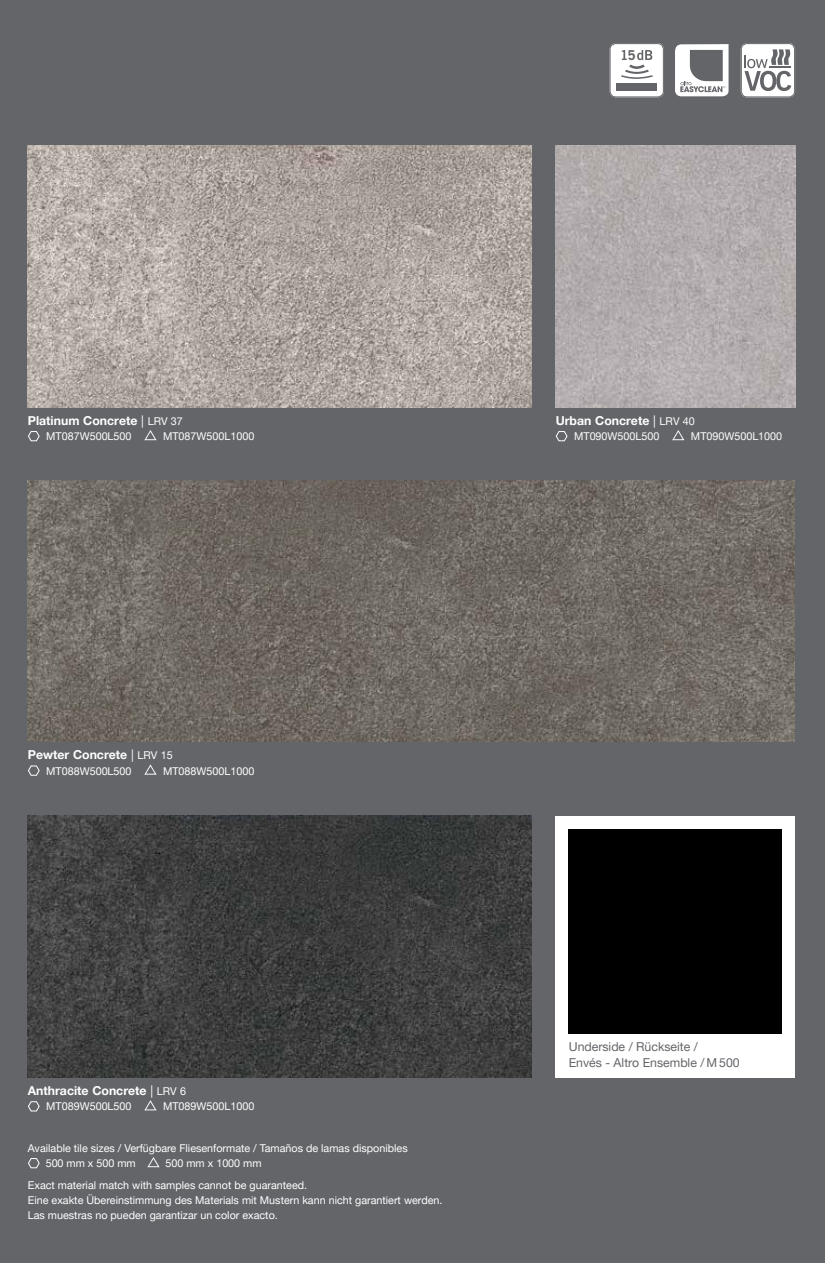
<style>
.page{position:relative;width:825px;height:1263px;background:#636569}
.page>*{position:absolute;margin:0;border:0;box-sizing:border-box;transform-origin:0 0}
.t1{font:700 14.7px "News Gothic";color:#636569}
.t2{font:700 12.3px "Helvetica Neue LT Pro";color:#fff}
.t3{font:12.3px/15.3px "Helvetica Neue LT Pro";color:#636569}
.t4{font:10.8px/15.3px "Helvetica Neue LT Pro";color:#fff}
.s1{font-weight:400}
.s2{font-weight:400;font-size:10.8px}
</style>
<div class="page">
<svg style="left:28px;top:1158px;width:12px;height:11px"></svg>
<svg style="left:147px;top:1157px;width:13px;height:11px"></svg>
<img style="left:28px;top:146px;width:503px;height:261px">
<img style="left:556px;top:146px;width:239px;height:261px">
<svg style="left:741px;top:43px;width:54px;height:54px"></svg>
<hr style="left:770px;top:66px;width:21px;height:2px;background:#636569">
<svg style="left:609px;top:43px;width:55px;height:54px"></svg>
<svg style="left:675px;top:44px;width:53px;height:52px"></svg>
<img style="left:28px;top:480px;width:766px;height:261px">
<svg style="left:28px;top:431px;width:12px;height:11px"></svg>
<svg style="left:144px;top:430px;width:13px;height:11px"></svg>
<svg style="left:555px;top:431px;width:13px;height:11px"></svg>
<svg style="left:672px;top:430px;width:13px;height:11px"></svg>
<svg style="left:28px;top:765px;width:12px;height:11px"></svg>
<svg style="left:144px;top:764px;width:13px;height:11px"></svg>
<svg style="left:28px;top:1101px;width:12px;height:11px"></svg>
<svg style="left:144px;top:1100px;width:13px;height:11px"></svg>
<img style="left:28px;top:816px;width:503px;height:261px">
<div style="left:556px;top:816px;width:239px;height:261px;background:#fff"></div>
<div style="left:569px;top:829px;width:213px;height:205px;background:#000"></div>
<h1 class="t1" style="left:628px;top:46px;width:9px">5</h1>
<p class="t2" style="left:28px;top:413px;width:156px">Platinum Concrete <span class="s1">|</span> <span class="s2">LRV 37</span></p>
<p class="t4" style="left:46px;top:428px;width:87px">MT087W500L500</p>
<p class="t4" style="left:163px;top:428px;width:93px">MT087W500L1000</p>
<p class="t2" style="left:556px;top:413px;width:141px">Urban Concrete <span class="s1">|</span> <span class="s2">LRV 40</span></p>
<p class="t4" style="left:574px;top:428px;width:87px">MT090W500L500</p>
<p class="t4" style="left:691px;top:428px;width:93px">MT090W500L1000</p>
<p class="t2" style="left:28px;top:747px;width:146px">Pewter Concrete <span class="s1">|</span> <span class="s2">LRV 15</span></p>
<p class="t4" style="left:46px;top:763px;width:87px">MT088W500L500</p>
<p class="t4" style="left:163px;top:763px;width:93px">MT088W500L1000</p>
<p class="t2" style="left:28px;top:1083px;width:160px">Anthracite Concrete <span class="s1">|</span> <span class="s2">LRV 6</span></p>
<p class="t4" style="left:46px;top:1099px;width:87px">MT089W500L500</p>
<p class="t4" style="left:163px;top:1099px;width:93px">MT089W500L1000</p>
<p class="t4" style="left:46px;top:1140px;width:363px;text-indent:-18px">Available tile sizes / Verfügbare Fliesenformate / Tamaños de lamas disponibles<br>500 mm x 500 mm</p>
<p class="t4" style="left:28px;top:1152px;width:281px;line-height:21.5px;text-indent:138px">500 mm x 1000 mm<br>Exact material match with samples cannot be guaranteed.</p>
<p class="t4" style="left:28px;top:1192px;width:416px">Eine exakte Übereinstimmung des Materials mit Mustern kann nicht garantiert werden.<br>Las muestras no pueden garantizar un color exacto.</p>
<p class="t3" style="left:569px;top:1039px;width:172px">Underside / Rückseite /<br>Envés - Altro Ensemble / M 500</p>
</div>
